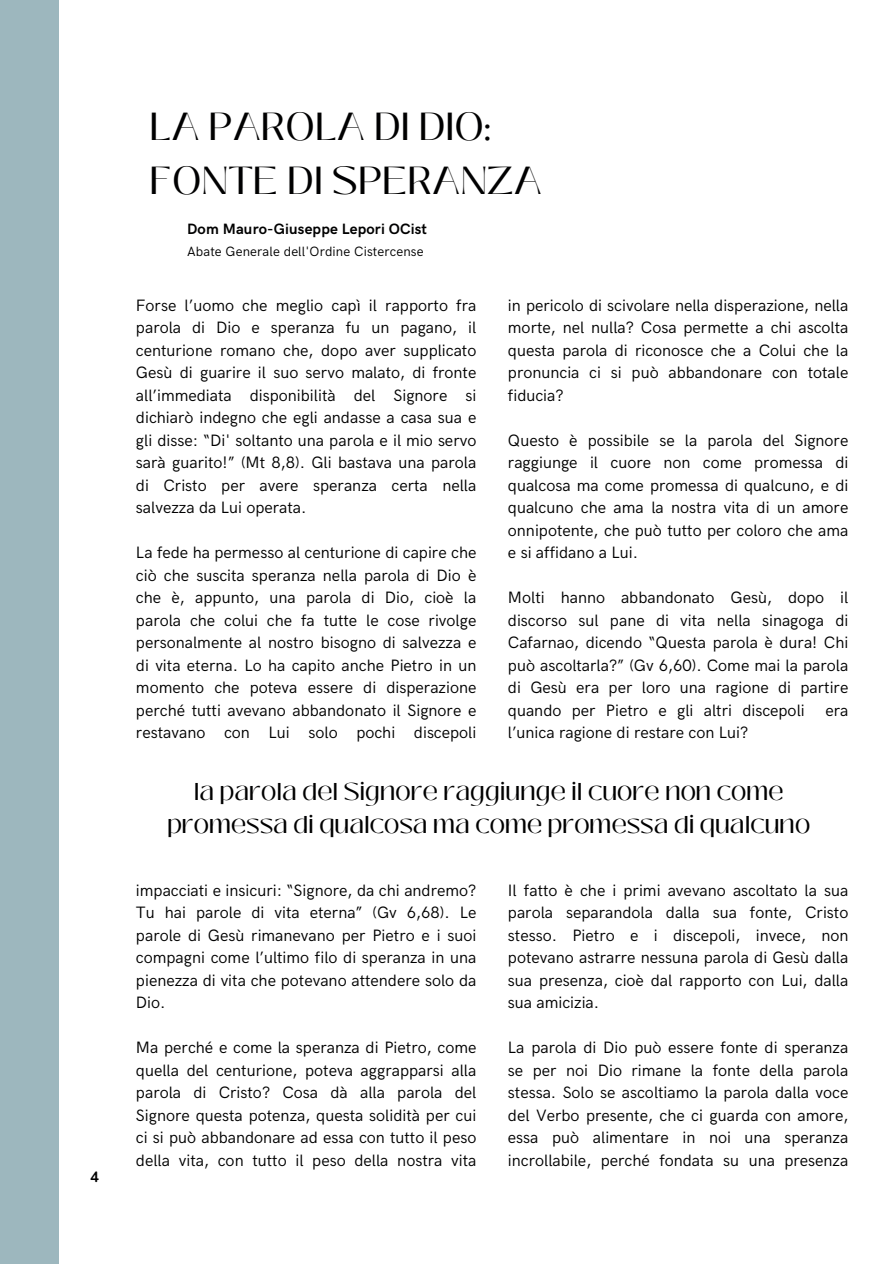
<style>
.page{position:relative;width:894px;height:1264px;background:#fff}
.page>*{position:absolute;margin:0;border:0;box-sizing:border-box;transform-origin:0 0}
.t1{font:39px/54px "Black Mango";color:#000001}
.t2{font:24.3px/33.8px "Black Mango";color:#000001;text-align:center}
.t3{font:16.5px/22.5px "HK Grotesk";color:#000001;text-align:justify}
.t4{font:700 15px "HK Grotesk";letter-spacing:.01em;color:#000001}
.t5{font:700 14.85px "Nunito";color:#000001}
.t6{font:13.5px "HK Grotesk";letter-spacing:.01em;color:#000001}
.s1{color:#fff}
</style>
<div class="page">
<div style="left:0;top:0;width:58px;height:1263px;background:#9db7be"></div>
<h4 class="t5" style="left:90px;top:1167px;width:10px">4</h4>
<h1 class="t1" style="left:149px;top:100px;width:393px">LA PAROLA DI DIO:<br>FONTE DI SPERANZA</h1>
<h3 class="t4" style="left:187px;top:220px;width:241px">Dom Mauro-Giuseppe Lepori OCist</h3>
<p class="t6" style="left:187px;top:244px;width:238px">Abate Generale dell'Ordine Cistercense</p>
<h4 class="t3" style="left:136px;top:294px;width:342px">Forse l’uomo che meglio capì il rapporto fra parola di Dio e speranza fu un pagano, il centurione romano che, dopo aver supplicato Gesù di guarire il suo servo malato, di fronte all’immediata disponibilità del Signore si dichiarò indegno che egli andasse a casa sua e gli disse: “Di' soltanto una parola e il mio servo sarà guarito!” (Mt 8,8). Gli bastava una parola di Cristo per avere speranza certa nella salvezza da Lui operata.</h4>
<h4 class="t3" style="left:136px;top:542px;width:342px">La fede ha permesso al centurione di capire che ciò che suscita speranza nella parola di Dio è che è, appunto, una parola di Dio, cioè la parola che colui che fa tutte le cose rivolge personalmente al nostro bisogno di salvezza e di vita eterna. Lo ha capito anche Pietro in un momento che poteva essere di disperazione perché tutti avevano abbandonato il Signore e restavano con Lui solo pochi discepoli</h4>
<h4 class="t3" style="left:508px;top:294px;width:342px">in pericolo di scivolare nella disperazione, nella morte, nel nulla? Cosa permette a chi ascolta questa parola di riconosce che a Colui che la pronuncia ci si può abbandonare con totale fiducia?</h4>
<h4 class="t3" style="left:508px;top:429px;width:342px">Questo è possibile se la parola del Signore raggiunge il cuore non come promessa di qualcosa ma come promessa di qualcuno, e di qualcuno che ama la nostra vita di un amore onnipotente, che può tutto per coloro che ama e si affidano a Lui.</h4>
<h4 class="t3" style="left:508px;top:587px;width:342px">Molti hanno abbandonato Gesù, dopo il discorso sul pane di vita nella sinagoga di Cafarnao, dicendo “Questa parola è dura! Chi può ascoltarla?” (Gv 6,60). Come mai la parola di Gesù era per loro una ragione di partire quando per Pietro e gli altri discepoli era l’unica ragione di restare con Lui?<span class="s1">exraaa</span></h4>
<p class="t2" style="left:167px;top:774px;width:644px">la parola del Signore raggiunge il cuore non come promessa di qualcosa ma come promessa di qualcuno</p>
<h4 class="t3" style="left:136px;top:879px;width:342px">impacciati e insicuri: “Signore, da chi andremo?<br>Tu hai parole di vita eterna” (Gv 6,68). Le parole di Gesù rimanevano per Pietro e i suoi compagni come l’ultimo filo di speranza in una pienezza di vita che potevano attendere solo da Dio.</h4>
<h4 class="t3" style="left:136px;top:1037px;width:342px">Ma perché e come la speranza di Pietro, come quella del centurione, poteva aggrapparsi alla parola di Cristo? Cosa dà alla parola del Signore questa potenza, questa solidità per cui ci si può abbandonare ad essa con tutto il peso della vita, con tutto il peso della nostra vita</h4>
<h4 class="t3" style="left:508px;top:879px;width:342px">Il fatto è che i primi avevano ascoltato la sua parola separandola dalla sua fonte, Cristo stesso. Pietro e i discepoli, invece, non potevano astrarre nessuna parola di Gesù dalla sua presenza, cioè dal rapporto con Lui, dalla sua amicizia.</h4>
<h2 class="t3" style="left:508px;top:1037px;width:342px">La parola di Dio può essere fonte di speranza se per noi Dio rimane la fonte della parola stessa. Solo se ascoltiamo la parola dalla voce del Verbo presente, che ci guarda con amore, essa può alimentare in noi una speranza incrollabile, perché fondata su una presenza</h2>
</div>
